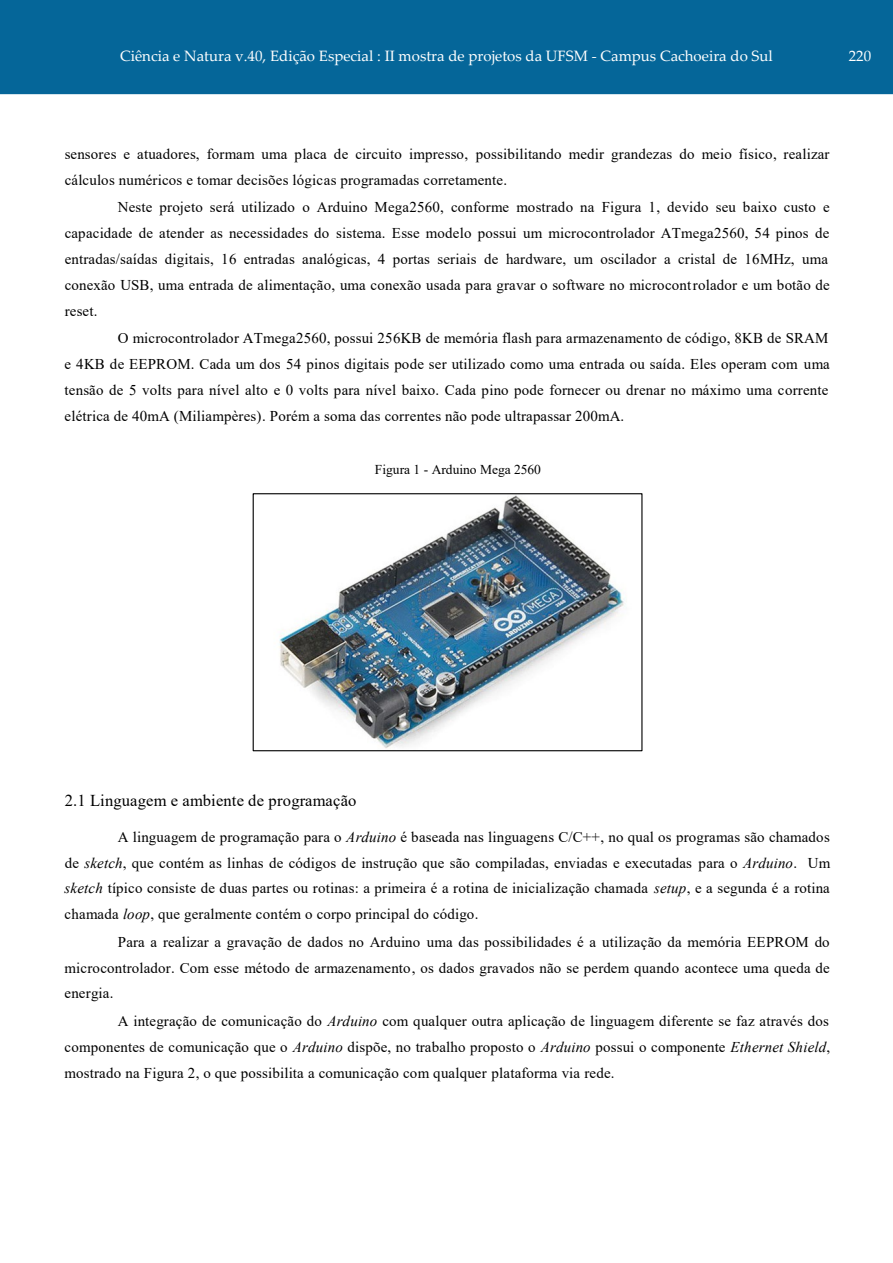
<style>
.page{position:relative;width:893px;height:1263px;background:#fff}
.page>*{position:absolute;margin:0;border:0;box-sizing:border-box;transform-origin:0 0}
.t1{font:16.5px "Times New Roman";letter-spacing:.01em;color:#000}
.t2{font:15px/25.8px "Times New Roman";letter-spacing:.015em;color:#000;text-align:justify}
.t3{font:15px "Palatino Linotype";color:#fff}
.t4{font:13.5px "Times New Roman";color:#000}
.s1{font-style:italic}
</style>
<div class="page">
<div style="left:0;top:0;width:893px;height:94px;background:#056699"></div>
<img style="left:279px;top:495px;width:346px;height:254px">
<div style="left:253px;top:493px;width:389px;height:258px;border:1px solid #000"></div>
<p class="t3" style="left:120px;top:45px;width:654px">Ciência e Natura v.40, Edição Especial : II mostra de projetos da UFSM - Campus Cachoeira do Sul</p>
<p class="t3" style="left:849px;top:45px;width:24px">220</p>
<p class="t2" style="left:65px;top:140px;width:766px">sensores e atuadores, formam uma placa de circuito impresso, possibilitando medir grandezas do meio físico, realizar cálculos numéricos e tomar decisões lógicas programadas corretamente.</p>
<p class="t2" style="left:65px;top:194px;width:767px;text-indent:53px">Neste projeto será utilizado o Arduino Mega2560, conforme mostrado na Figura 1, devido seu baixo custo e capacidade de atender as necessidades do sistema. Esse modelo possui um microcontrolador ATmega2560, 54 pinos de entradas/saídas digitais, 16 entradas analógicas, 4 portas seriais de hardware, um oscilador a cristal de 16MHz, uma conexão USB, uma entrada de alimentação, uma conexão usada para gravar o software no microcontrolador e um botão de reset.</p>
<p class="t2" style="left:65px;top:325px;width:767px;text-indent:53px">O microcontrolador ATmega2560, possui 256KB de memória flash para armazenamento de código, 8KB de SRAM e 4KB de EEPROM. Cada um dos 54 pinos digitais pode ser utilizado como uma entrada ou saída. Eles operam com uma tensão de 5 volts para nível alto e 0 volts para nível baixo. Cada pino pode fornecer ou drenar no máximo uma corrente elétrica de 40mA (Miliampères). Porém a soma das correntes não pode ultrapassar 200mA.</p>
<p class="t4" style="left:375px;top:460px;width:168px">Figura 1 - Arduino Mega 2560</p>
<p class="t1" style="left:65px;top:788px;width:293px">2.1 Linguagem e ambiente de programação</p>
<p class="t2" style="left:65px;top:823px;width:767px;text-indent:53px">A linguagem de programação para o <span class="s1">Arduino</span> é baseada nas linguagens C/C++, no qual os programas são chamados de <span class="s1">sketch</span>, que contém as linhas de códigos de instrução que são compiladas, enviadas e executadas para o <span class="s1">Arduino</span>. Um <span class="s1">sketch</span> típico consiste de duas partes ou rotinas: a primeira é a rotina de inicialização chamada <span class="s1">setup</span>, e a segunda é a rotina chamada <span class="s1">loop</span>, que geralmente contém o corpo principal do código.</p>
<p class="t2" style="left:65px;top:928px;width:767px;text-indent:53px">Para a realizar a gravação de dados no Arduino uma das possibilidades é a utilização da memória EEPROM do microcontrolador. Com esse método de armazenamento, os dados gravados não se perdem quando acontece uma queda de energia.</p>
<p class="t2" style="left:65px;top:1007px;width:767px;text-indent:53px">A integração de comunicação do <span class="s1">Arduino</span> com qualquer outra aplicação de linguagem diferente se faz através dos componentes de comunicação que o <span class="s1">Arduino</span> dispõe, no trabalho proposto o <span class="s1">Arduino</span> possui o componente <span class="s1">Ethernet Shield</span>, mostrado na Figura 2, o que possibilita a comunicação com qualquer plataforma via rede.</p>
</div>
